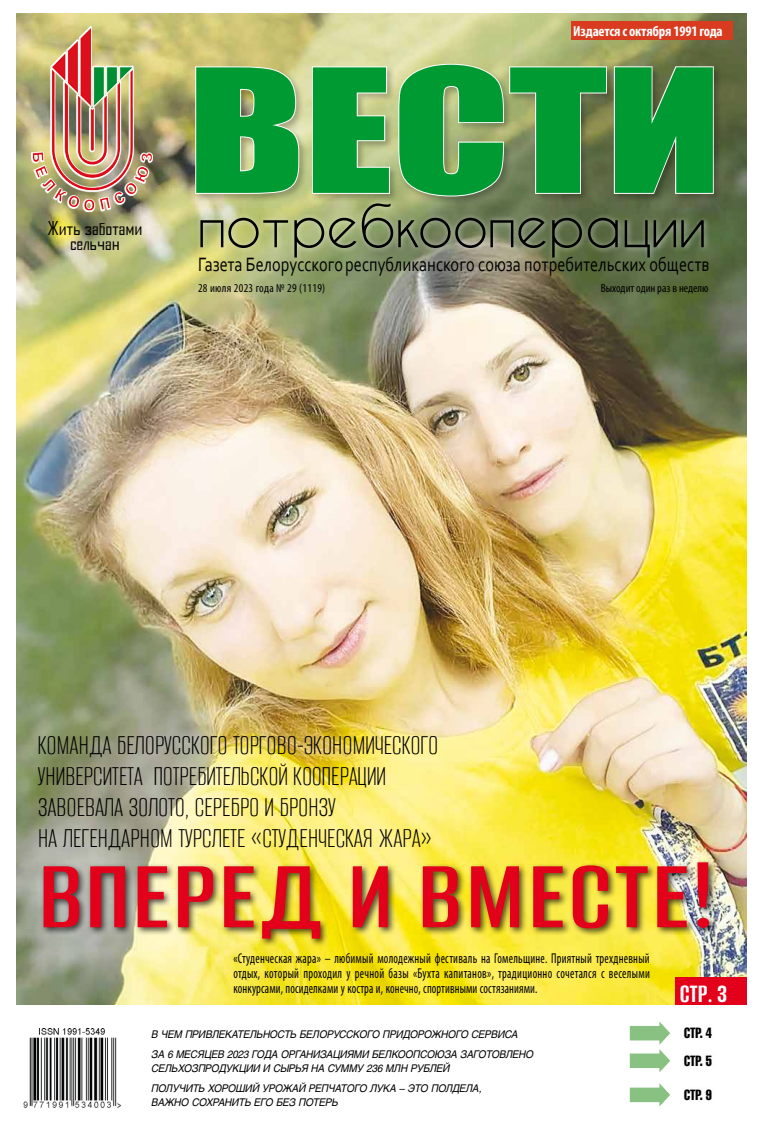
<style>
.page{position:relative;width:766px;height:1134px;background:#fff}
.page>*{position:absolute;margin:0;border:0;box-sizing:border-box;transform-origin:0 0}
.t1{font:158.7px "Impact";letter-spacing:-.005em;color:#009a32;scale:1.34 1}
.t2{font:600 103px "Alumni Sans";letter-spacing:.025em;color:#e2001a;scale:1.08 1}
.t3{font:56.3px "Caviar Dreams";letter-spacing:-.005em;color:#000}
.t4{font:300 30.2px/31px "Alumni Sans";letter-spacing:-.01em;color:#000;scale:.83 1}
.t5{font:700 27.7px "Alumni Sans";color:#fff;scale:.9 1}
.t6{font:20.2px "Corbel";letter-spacing:.005em;color:#000;scale:.8 1}
.t7{font:18.3px/15.1px "Agency FB Cyrillic";color:#000;text-align:center}
.t8{font:700 condensed 14.6px "Myriad Pro";letter-spacing:-.015em;color:#fff}
.t9{font:14.6px/28.3px "AG Letterica CO Mpr";letter-spacing:-.01em;color:#000;scale:.9 1}
.t10{font:condensed 14.3px/15.1px "Myriad Pro";letter-spacing:.01em;color:#000;text-align:justify;scale:.83 1}
.t11{font:condensed 12px "Myriad Pro";letter-spacing:.025em;color:#000}
.t12{font:condensed 12px "Myriad Pro";color:#000}
.t13{font:italic 10.5px/20.6px "Helios";letter-spacing:-.02em;color:#000;scale:.94 1}
</style>
<div class="page">
<img style="left:17px;top:14px;width:729px;height:991px">
<svg style="left:629px;top:1021px;width:41px;height:51px"></svg>
<svg style="left:629px;top:1083px;width:41px;height:23px"></svg>
<img style="left:23px;top:1029px;width:98px;height:79px">
<div style="left:675px;top:977px;width:71px;height:28px;background:#e2001a"></div>
<div style="left:193px;top:62px;width:530px;height:144px;background:#000;opacity:.25"></div>
<svg style="left:194px;top:65px;width:106px;height:130px;background:#a3a073"></svg>
<svg style="left:311px;top:65px;width:80px;height:130px;background:#b0b388"></svg>
<svg style="left:397px;top:63px;width:317px;height:135px;background:#7a835c"></svg>
<div style="left:571px;top:21px;width:161px;height:19px;background:#d83b1f"></div>
<div style="left:195px;top:198px;width:515px;height:66px;background:#f7f6f6;opacity:.61"></div>
<img style="left:32px;top:26px;width:121px;height:186px">
<img style="left:80px;top:27px;width:11px;height:79px">
<div style="left:40px;top:859px;width:677px;height:88px;background:#000;opacity:.7"></div>
<h3 class="t8" style="left:573px;top:22px;width:151px">Издается с октября 1991 года</h3>
<h3 class="t7" style="left:48px;top:220px;width:96px">Жить заботами сельчан</h3>
<h1 class="t1" style="left:187px;top:8px;width:400px">ВЕСТИ</h1>
<h3 class="t3" style="left:197px;top:192px;width:510px">потребкооперации</h3>
<h3 class="t6" style="left:198px;top:252px;width:640px">Газета Белорусского республиканского союза потребительских обществ</h3>
<p class="t11" style="left:198px;top:280px;width:129px">28 июля 2023 года № 29 (1119)</p>
<p class="t12" style="left:600px;top:280px;width:109px">Выходит один раз в неделю</p>
<h3 class="t4" style="left:38px;top:729px;width:484px">КОМАНДА БЕЛОРУССКОГО ТОРГОВО-ЭКОНОМИЧЕСКОГО УНИВЕРСИТЕТА ПОТРЕБИТЕЛЬСКОЙ КООПЕРАЦИИ ЗАВОЕВАЛА ЗОЛОТО, СЕРЕБРО И БРОНЗУ<br>НА ЛЕГЕНДАРНОМ ТУРСЛЕТЕ «СТУДЕНЧЕСКАЯ ЖАРА»</h3>
<h2 class="t2" style="left:38px;top:836px;width:627px">ВПЕРЕД И ВМЕСТЕ!</h2>
<p class="t10" style="left:233px;top:950px;width:503px">«Студенческая жара» – любимый молодежный фестиваль на Гомельщине. Приятный трехдневный отдых, который проходил у речной базы «Бухта капитанов», традиционно сочетался с веселыми конкурсами, посиделками у костра и, конечно, спортивными состязаниями.</p>
<h3 class="t5" style="left:679px;top:977px;width:54px">СТР. 3</h3>
<p class="t13" style="left:151px;top:1023px;width:408px">В ЧЕМ ПРИВЛЕКАТЕЛЬНОСТЬ БЕЛОРУССКОГО ПРИДОРОЖНОГО СЕРВИСА<br>ЗА 6 МЕСЯЦЕВ 2023 ГОДА ОРГАНИЗАЦИЯМИ БЕЛКООПСОЮЗА ЗАГОТОВЛЕНО</p>
<p class="t13" style="left:151px;top:1058px;width:352px">СЕЛЬХОЗПРОДУКЦИИ И СЫРЬЯ НА СУММУ 236 МЛН РУБЛЕЙ<br>ПОЛУЧИТЬ ХОРОШИЙ УРОЖАЙ РЕПЧАТОГО ЛУКА – ЭТО ПОЛДЕЛА,</p>
<p class="t13" style="left:151px;top:1092px;width:200px">ВАЖНО СОХРАНИТЬ ЕГО БЕЗ ПОТЕРЬ</p>
<h3 class="t9" style="left:684px;top:1018px;width:32px">СТР. 4<br>СТР. 5</h3>
<h3 class="t9" style="left:684px;top:1081px;width:32px">СТР. 9</h3>
</div>
